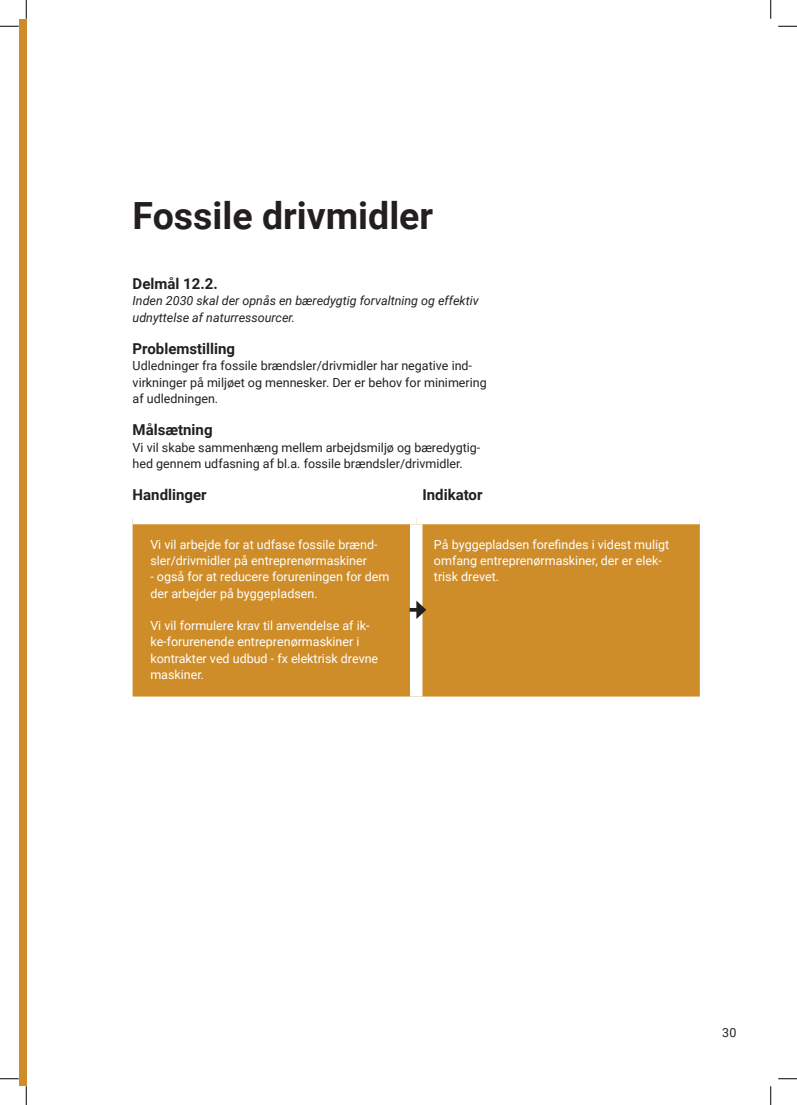
<style>
.page{position:relative;width:797px;height:1105px;background:#fff}
.page>*{position:absolute;margin:0;border:0;box-sizing:border-box;transform-origin:0 0}
.Rubrik{font:700 37.5px "Roboto";color:#231f20}
.mellem{font:700 15px "Roboto";color:#231f20}
.Skema{font:12.5px/16.2px "Roboto";color:#fff}
.Brød{font:12.5px/16.2px "Roboto";color:#231f20}
.Brød-2{font:italic 12.5px/16.2px "Roboto";color:#231f20}
</style>
<div class="page">
<div style="left:19px;top:19px;width:7px;height:1067px;background:#cf8d29"></div>
<div style="left:133px;top:524px;width:566px;height:172px;background:#cf8d29"></div>
<div style="left:410px;top:524px;width:12px;height:172px;background:#fff"></div>
<svg style="left:409px;top:608px;width:7px;height:4px"></svg>
<svg style="left:416px;top:601px;width:10px;height:18px"></svg>
<svg style="left:0;top:25px;width:19px;height:2px"></svg>
<svg style="left:778px;top:25px;width:19px;height:2px"></svg>
<svg style="left:0;top:1078px;width:19px;height:1px"></svg>
<svg style="left:778px;top:1078px;width:19px;height:1px"></svg>
<svg style="left:25px;top:0;width:2px;height:19px"></svg>
<svg style="left:25px;top:1086px;width:2px;height:19px"></svg>
<svg style="left:770px;top:0;width:1px;height:19px"></svg>
<svg style="left:770px;top:1086px;width:1px;height:19px"></svg>
<p class="Rubrik" style="left:133px;top:189px;width:302px">Fossile drivmidler</p>
<p class="mellem" style="left:133px;top:273px;width:87px">Delmål 12.2.</p>
<p class="Brød-2" style="left:133px;top:292px;width:348px">Inden 2030 skal der opnås en bæredygtig forvaltning og effektiv udnyttelse af naturressourcer.</p>
<p class="mellem" style="left:133px;top:338px;width:104px">Problemstilling</p>
<p class="Brød" style="left:133px;top:357px;width:355px">Udledninger fra fossile brændsler/drivmidler har negative ind&shy;virkninger på miljøet og mennesker. Der er behov for minimering af udledningen.</p>
<p class="mellem" style="left:133px;top:419px;width:81px">Målsætning</p>
<p class="Brød" style="left:133px;top:438px;width:349px">Vi vil skabe sammenhæng mellem arbejdsmiljø og bæredygtig&shy;hed gennem udfasning af bl.a. fossile brændsler/drivmidler.</p>
<p class="mellem" style="left:133px;top:484px;width:75px">Handlinger</p>
<p class="mellem" style="left:422px;top:484px;width:62px">Indikator</p>
<p class="Skema" style="left:150px;top:536px;width:229px">Vi vil arbejde for at udfase fossile brænd&shy;sler/drivmidler på entreprenørmaskiner</p>
<p class="Skema" style="left:150px;top:568px;width:241px">- også for at reducere forureningen for dem der arbejder på byggepladsen.</p>
<p class="Skema" style="left:150px;top:617px;width:229px">Vi vil formulere krav til anvendelse af ik&shy;ke-forurenende entreprenørmaskiner i kontrakter ved udbud - fx elektrisk drevne maskiner.</p>
<p class="Skema" style="left:434px;top:536px;width:237px">På byggepladsen forefindes i videst muligt omfang entreprenørmaskiner, der er elek&shy;trisk drevet.</p>
<p class="Brød" style="left:722px;top:1023px;width:16px">30</p>
</div>
